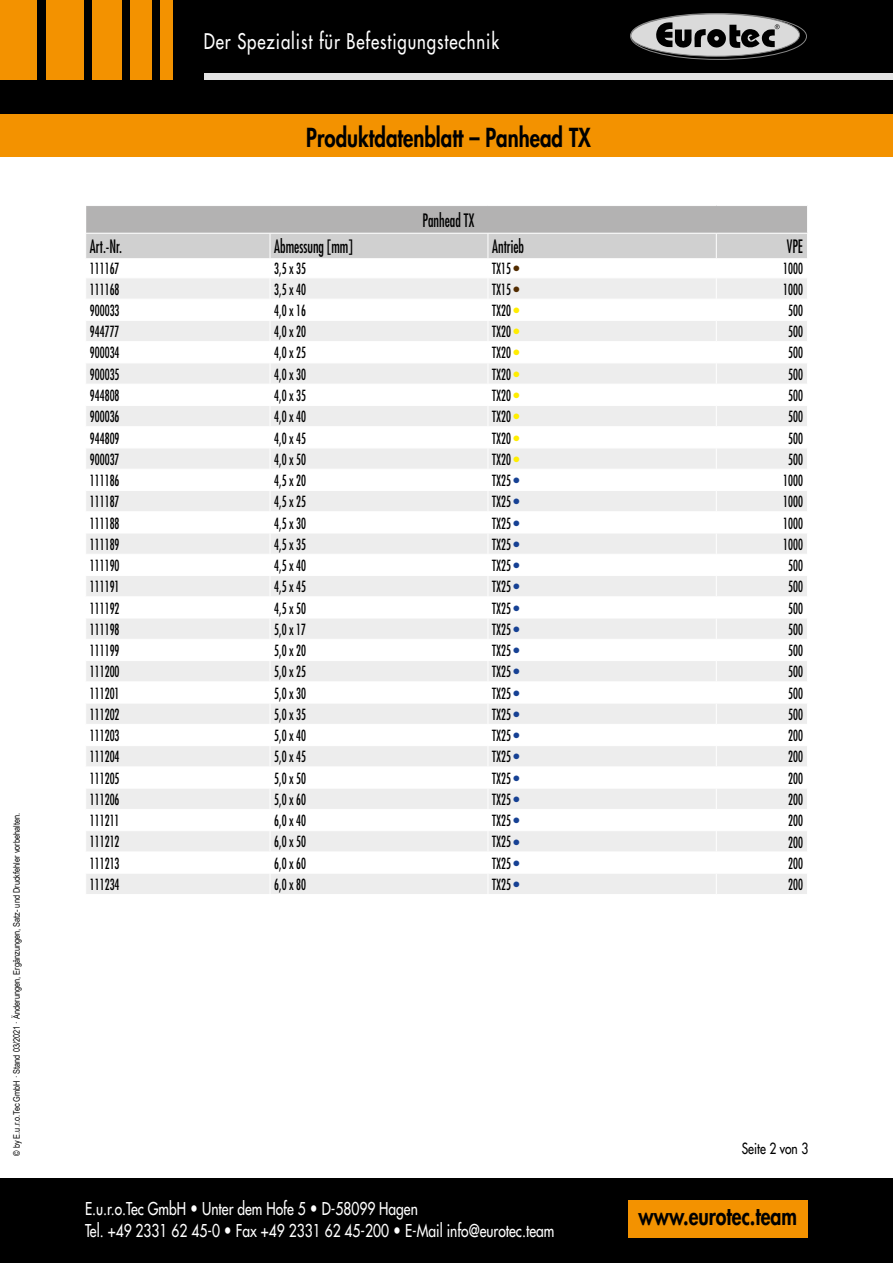
<style>
.page{position:relative;width:893px;height:1263px;background:#fff}
.page>*{position:absolute;margin:0;border:0;box-sizing:border-box;transform-origin:0 0}
.t1{font:800 25.5px "Futura Std";color:#000;scale:.8 1}
.t2{font:800 24.3px "Futura Std";color:#000;scale:.8 1}
.t3{font:500 21px "Futura Std";letter-spacing:.055em;color:#fff;scale:.8 1}
.t4{font:condensed 18px "Futura Std";color:#000;scale:.8 1}
.t5{font:500 17.25px/22.5px "Futura Std";color:#fff;scale:.8 1}
.t6{font:condensed 15px "Futura Std";color:#000;scale:.8 1}
.t7{font:500 15px "Futura Std";color:#000;scale:.8 1}
.t8{font:9px "Arial Narrow";color:#000}
.s1{color:#522c00}
.s2{color:#ffed00}
.s3{color:#164194}
.s4{font-weight:800}
</style>
<div class="page">
<div style="left:0;top:0;width:893px;height:137px;background:#000"></div>
<div style="left:204px;top:74px;width:689px;height:6px;background:#e3e3e3"></div>
<svg style="left:630px;top:13px;width:176px;height:46px"></svg>
<div style="left:631px;top:14px;width:168px;height:42px;background:#dadada;border-radius:50%"></div>
<div style="left:630px;top:14px;width:170px;height:43px;border:1px solid #878787;border-radius:50%"></div>
<div style="left:630px;top:13px;width:177px;height:47px;border:1px solid #878787;border-radius:50%"></div>
<svg style="left:656px;top:22px;width:124px;height:27px"></svg>
<div style="left:0;top:0;width:37px;height:80px;background:#f39200"></div>
<div style="left:46px;top:0;width:38px;height:80px;background:#f39200"></div>
<div style="left:92px;top:0;width:30px;height:80px;background:#f39200"></div>
<div style="left:131px;top:0;width:21px;height:80px;background:#f39200"></div>
<div style="left:161px;top:0;width:12px;height:80px;background:#f39200"></div>
<div style="left:0;top:114px;width:893px;height:43px;background:#f39200"></div>
<div style="left:0;top:1178px;width:893px;height:85px;background:#000"></div>
<div style="left:628px;top:1200px;width:180px;height:37px;background:#f39200"></div>
<svg style="left:86px;top:206px;width:722px;height:688px"></svg>
<p class="t8" style="left:10px;top:1156px;width:345px;rotate:-90deg">© by E.u.r.o.Tec GmbH · Stand 03/2021 · Änderungen, Ergänzungen, Satz- und Druckfehler vorbehalten.</p>
<h3 class="t3" style="left:204px;top:28px;width:371px">Der Spezialist für Befestigungstechnik</h3>
<h1 class="t1" style="left:306px;top:121px;width:357px">Produktdatenblatt – Panhead TX</h1>
<p class="t4" style="left:422px;top:209px;width:67px">Panhead TX</p>
<p class="t4" style="left:90px;top:236px;width:42px">Art.-Nr.</p>
<p class="t4" style="left:274px;top:236px;width:99px">Abmessung [mm]</p>
<p class="t4" style="left:492px;top:236px;width:41px">Antrieb</p>
<p class="t4" style="left:787px;top:236px;width:22px">VPE</p>
<p class="t6" style="left:90px;top:260px;width:38px">111167</p>
<p class="t6" style="left:274px;top:260px;width:41px">3,5 x 35</p>
<p class="t6" style="left:492px;top:260px;width:36px">TX15 <span class="s1">•</span></p>
<p class="t6" style="left:783px;top:260px;width:26px">1000</p>
<p class="t6" style="left:90px;top:280px;width:38px">111168</p>
<p class="t6" style="left:274px;top:280px;width:41px">3,5 x 40</p>
<p class="t6" style="left:492px;top:280px;width:36px">TX15 <span class="s1">•</span></p>
<p class="t6" style="left:783px;top:280px;width:26px">1000</p>
<p class="t6" style="left:90px;top:301px;width:38px">900033</p>
<p class="t6" style="left:274px;top:301px;width:41px">4,0 x 16</p>
<p class="t6" style="left:492px;top:301px;width:36px">TX20 <span class="s2">•</span></p>
<p class="t6" style="left:788px;top:301px;width:20px">500</p>
<p class="t6" style="left:90px;top:323px;width:38px">944777</p>
<p class="t6" style="left:274px;top:323px;width:41px">4,0 x 20</p>
<p class="t6" style="left:492px;top:323px;width:36px">TX20 <span class="s2">•</span></p>
<p class="t6" style="left:788px;top:323px;width:20px">500</p>
<p class="t6" style="left:90px;top:344px;width:38px">900034</p>
<p class="t6" style="left:274px;top:344px;width:41px">4,0 x 25</p>
<p class="t6" style="left:492px;top:344px;width:36px">TX20 <span class="s2">•</span></p>
<p class="t6" style="left:788px;top:344px;width:20px">500</p>
<p class="t6" style="left:90px;top:365px;width:38px">900035</p>
<p class="t6" style="left:274px;top:365px;width:41px">4,0 x 30</p>
<p class="t6" style="left:492px;top:365px;width:36px">TX20 <span class="s2">•</span></p>
<p class="t6" style="left:788px;top:365px;width:20px">500</p>
<p class="t6" style="left:90px;top:386px;width:38px">944808</p>
<p class="t6" style="left:274px;top:386px;width:41px">4,0 x 35</p>
<p class="t6" style="left:492px;top:386px;width:36px">TX20 <span class="s2">•</span></p>
<p class="t6" style="left:788px;top:386px;width:20px">500</p>
<p class="t6" style="left:90px;top:408px;width:38px">900036</p>
<p class="t6" style="left:274px;top:408px;width:41px">4,0 x 40</p>
<p class="t6" style="left:492px;top:408px;width:36px">TX20 <span class="s2">•</span></p>
<p class="t6" style="left:788px;top:408px;width:20px">500</p>
<p class="t6" style="left:90px;top:429px;width:38px">944809</p>
<p class="t6" style="left:274px;top:429px;width:41px">4,0 x 45</p>
<p class="t6" style="left:492px;top:429px;width:36px">TX20 <span class="s2">•</span></p>
<p class="t6" style="left:788px;top:429px;width:20px">500</p>
<p class="t6" style="left:90px;top:450px;width:38px">900037</p>
<p class="t6" style="left:274px;top:450px;width:41px">4,0 x 50</p>
<p class="t6" style="left:492px;top:450px;width:36px">TX20 <span class="s2">•</span></p>
<p class="t6" style="left:788px;top:450px;width:20px">500</p>
<p class="t6" style="left:90px;top:471px;width:38px">111186</p>
<p class="t6" style="left:274px;top:471px;width:41px">4,5 x 20</p>
<p class="t6" style="left:492px;top:471px;width:36px">TX25 <span class="s3">•</span></p>
<p class="t6" style="left:783px;top:471px;width:26px">1000</p>
<p class="t6" style="left:90px;top:493px;width:38px">111187</p>
<p class="t6" style="left:274px;top:493px;width:41px">4,5 x 25</p>
<p class="t6" style="left:492px;top:493px;width:36px">TX25 <span class="s3">•</span></p>
<p class="t6" style="left:783px;top:493px;width:26px">1000</p>
<p class="t6" style="left:90px;top:514px;width:38px">111188</p>
<p class="t6" style="left:274px;top:514px;width:41px">4,5 x 30</p>
<p class="t6" style="left:492px;top:514px;width:36px">TX25 <span class="s3">•</span></p>
<p class="t6" style="left:783px;top:514px;width:26px">1000</p>
<p class="t6" style="left:90px;top:535px;width:38px">111189</p>
<p class="t6" style="left:274px;top:535px;width:41px">4,5 x 35</p>
<p class="t6" style="left:492px;top:535px;width:36px">TX25 <span class="s3">•</span></p>
<p class="t6" style="left:783px;top:535px;width:26px">1000</p>
<p class="t6" style="left:90px;top:556px;width:38px">111190</p>
<p class="t6" style="left:274px;top:556px;width:41px">4,5 x 40</p>
<p class="t6" style="left:492px;top:556px;width:36px">TX25 <span class="s3">•</span></p>
<p class="t6" style="left:788px;top:556px;width:20px">500</p>
<p class="t6" style="left:90px;top:578px;width:38px">111191</p>
<p class="t6" style="left:274px;top:578px;width:41px">4,5 x 45</p>
<p class="t6" style="left:492px;top:578px;width:36px">TX25 <span class="s3">•</span></p>
<p class="t6" style="left:788px;top:578px;width:20px">500</p>
<p class="t6" style="left:90px;top:599px;width:38px">111192</p>
<p class="t6" style="left:274px;top:599px;width:41px">4,5 x 50</p>
<p class="t6" style="left:492px;top:599px;width:36px">TX25 <span class="s3">•</span></p>
<p class="t6" style="left:788px;top:599px;width:20px">500</p>
<p class="t6" style="left:90px;top:620px;width:38px">111198</p>
<p class="t6" style="left:274px;top:620px;width:41px">5,0 x 17</p>
<p class="t6" style="left:492px;top:620px;width:36px">TX25 <span class="s3">•</span></p>
<p class="t6" style="left:788px;top:620px;width:20px">500</p>
<p class="t6" style="left:90px;top:642px;width:38px">111199</p>
<p class="t6" style="left:274px;top:642px;width:41px">5,0 x 20</p>
<p class="t6" style="left:492px;top:642px;width:36px">TX25 <span class="s3">•</span></p>
<p class="t6" style="left:788px;top:642px;width:20px">500</p>
<p class="t6" style="left:90px;top:663px;width:38px">111200</p>
<p class="t6" style="left:274px;top:663px;width:41px">5,0 x 25</p>
<p class="t6" style="left:492px;top:663px;width:36px">TX25 <span class="s3">•</span></p>
<p class="t6" style="left:788px;top:663px;width:20px">500</p>
<p class="t6" style="left:90px;top:684px;width:38px">111201</p>
<p class="t6" style="left:274px;top:684px;width:41px">5,0 x 30</p>
<p class="t6" style="left:492px;top:684px;width:36px">TX25 <span class="s3">•</span></p>
<p class="t6" style="left:788px;top:684px;width:20px">500</p>
<p class="t6" style="left:90px;top:705px;width:38px">111202</p>
<p class="t6" style="left:274px;top:705px;width:41px">5,0 x 35</p>
<p class="t6" style="left:492px;top:705px;width:36px">TX25 <span class="s3">•</span></p>
<p class="t6" style="left:788px;top:705px;width:20px">500</p>
<p class="t6" style="left:90px;top:727px;width:38px">111203</p>
<p class="t6" style="left:274px;top:727px;width:41px">5,0 x 40</p>
<p class="t6" style="left:492px;top:727px;width:36px">TX25 <span class="s3">•</span></p>
<p class="t6" style="left:788px;top:727px;width:20px">200</p>
<p class="t6" style="left:90px;top:748px;width:38px">111204</p>
<p class="t6" style="left:274px;top:748px;width:41px">5,0 x 45</p>
<p class="t6" style="left:492px;top:748px;width:36px">TX25 <span class="s3">•</span></p>
<p class="t6" style="left:788px;top:748px;width:20px">200</p>
<p class="t6" style="left:90px;top:769px;width:38px">111205</p>
<p class="t6" style="left:274px;top:769px;width:41px">5,0 x 50</p>
<p class="t6" style="left:492px;top:769px;width:36px">TX25 <span class="s3">•</span></p>
<p class="t6" style="left:788px;top:769px;width:20px">200</p>
<p class="t6" style="left:90px;top:790px;width:38px">111206</p>
<p class="t6" style="left:274px;top:790px;width:41px">5,0 x 60</p>
<p class="t6" style="left:492px;top:790px;width:36px">TX25 <span class="s3">•</span></p>
<p class="t6" style="left:788px;top:790px;width:20px">200</p>
<p class="t6" style="left:90px;top:812px;width:38px">111211</p>
<p class="t6" style="left:274px;top:812px;width:41px">6,0 x 40</p>
<p class="t6" style="left:492px;top:812px;width:36px">TX25 <span class="s3">•</span></p>
<p class="t6" style="left:788px;top:812px;width:20px">200</p>
<p class="t6" style="left:90px;top:833px;width:38px">111212</p>
<p class="t6" style="left:274px;top:833px;width:41px">6,0 x 50</p>
<p class="t6" style="left:492px;top:833px;width:36px">TX25 <span class="s3">•</span></p>
<p class="t6" style="left:788px;top:833px;width:20px">200</p>
<p class="t6" style="left:90px;top:854px;width:38px">111213</p>
<p class="t6" style="left:274px;top:854px;width:41px">6,0 x 60</p>
<p class="t6" style="left:492px;top:854px;width:36px">TX25 <span class="s3">•</span></p>
<p class="t6" style="left:788px;top:854px;width:20px">200</p>
<p class="t6" style="left:90px;top:875px;width:38px">111234</p>
<p class="t6" style="left:274px;top:875px;width:41px">6,0 x 80</p>
<p class="t6" style="left:492px;top:875px;width:36px">TX25 <span class="s3">•</span></p>
<p class="t6" style="left:788px;top:875px;width:20px">200</p>
<p class="t7" style="left:742px;top:1139px;width:85px">Seite 2 von 3</p>
<p class="t5" style="left:85px;top:1197px;width:588px">E.u.r.o.Tec GmbH <span class="s4">•</span> Unter dem Hofe 5 <span class="s4">•</span> D-58099 Hagen<br>Tel. +49 2331 62 45-0 <span class="s4">•</span> Fax +49 2331 62 45-200 <span class="s4">•</span> E-Mail info@eurotec.team</p>
<h2 class="t2" style="left:638px;top:1201px;width:200px">www.eurotec.team</h2>
</div>
